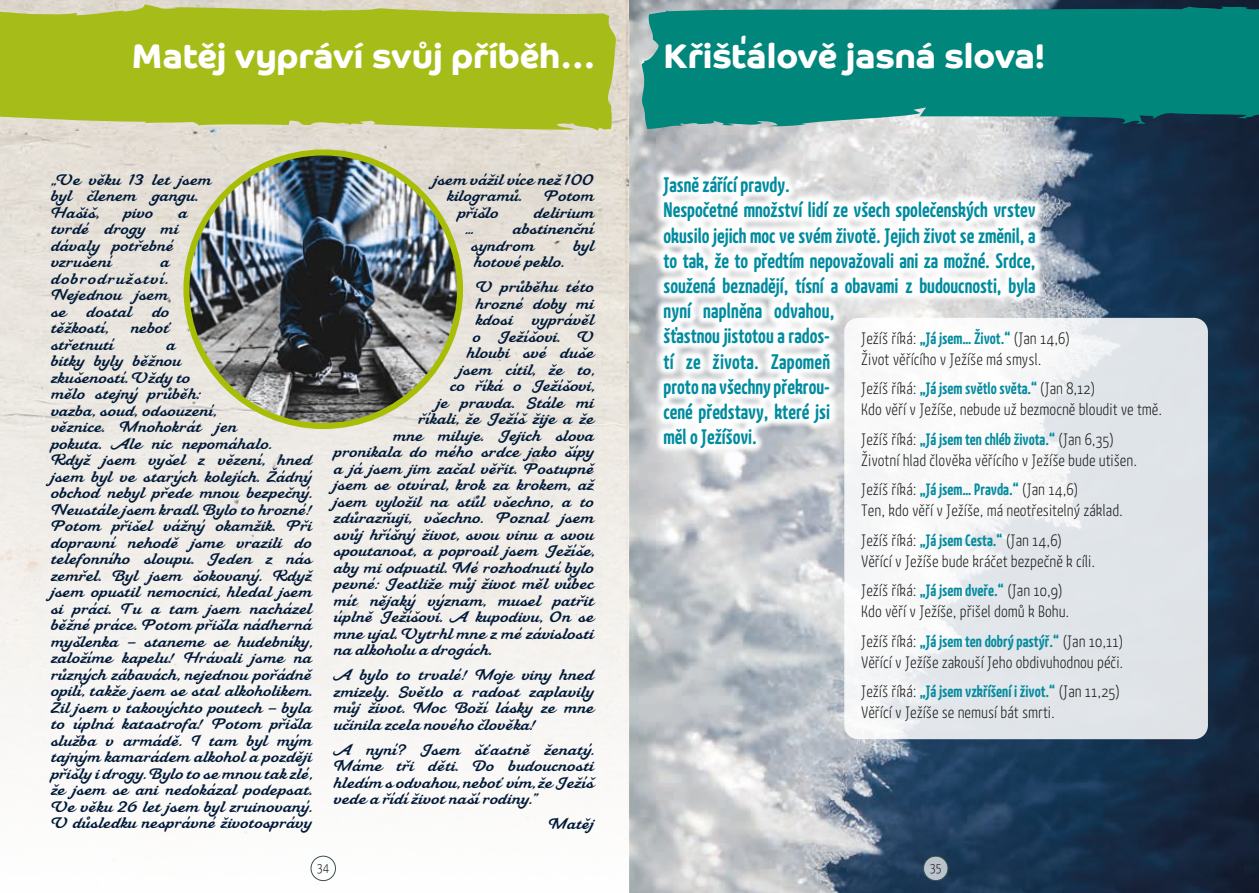
<style>
.page{position:relative;width:1259px;height:893px;background:#fff}
.page>*{position:absolute;margin:0;border:0;box-sizing:border-box;transform-origin:0 0}
.t1{font:700 34.5px "Co Headline";color:#fff}
.t2{font:700 21px/25.2px "Kava Pro";color:#008b9f}
.t3{font:300 16.5px/21px "Kava Pro";color:#1d1d1b}
.t4{font:15px/16.5px "Mahalia";color:#001938}
.t5{font:300 13.5px "Kava Pro";color:#1d1d1b}
.s1{font-weight:700;color:#048b9f}
</style>
<div class="page">
<img style="left:0;top:0;width:1259px;height:893px">
<svg style="left:0;top:4px;width:617px;height:127px;fill:#a6bd19"></svg>
<svg style="left:641px;top:5px;width:618px;height:124px;fill:#00867b"></svg>
<svg style="left:844px;top:318px;width:364px;height:421px;fill:#e1e5ea"></svg>
<img style="left:186px;top:152px;width:274px;height:274px;border-radius:137px">
<div style="left:183px;top:149px;width:280px;height:280px;border:6px solid #a8be06;border-radius:50%"></div>
<svg style="left:653px;top:167px;width:392px;height:291px"></svg>
<div style="left:311px;top:856px;width:24px;height:25px;background:#fff;border-radius:50%"></div>
<div style="left:311px;top:856px;width:25px;height:25px;border:1px solid #364f4f;border-radius:50%"></div>
<svg style="left:923px;top:856px;width:25px;height:25px"></svg>
<div style="left:923px;top:856px;width:25px;height:25px;border:1px solid #364f4f;border-radius:50%"></div>
<h1 class="t1" style="left:132px;top:36px;width:465px">Matěj vypráví svůj příběh…</h1>
<h1 class="t1" style="left:663px;top:36px;width:383px">Křišťálově jasná slova!</h1>
<p class="t4" style="left:51px;top:172px;width:162px">„Ve věku 13 let jsem byl členem gangu.<br>Hašiš,</p>
<p class="t4" style="left:124px;top:205px;width:31px">pivo</p>
<p class="t4" style="left:51px;top:205px;width:138px;text-indent:127px">a tvrdé drogy mi dávaly potřebné vzrušení</p>
<p class="t4" style="left:51px;top:254px;width:120px;text-align:justify;text-indent:109px">a dobrodružství.<br>Nejednou jsem se</p>
<p class="t4" style="left:87px;top:304px;width:47px">dostal</p>
<p class="t4" style="left:152px;top:304px;width:19px">do</p>
<p class="t4" style="left:51px;top:320px;width:59px">těžkostí,</p>
<p class="t4" style="left:131px;top:320px;width:42px">neboť</p>
<p class="t4" style="left:51px;top:337px;width:64px">střetnutí</p>
<p class="t4" style="left:51px;top:337px;width:263px;text-indent:115px">a<br>bitky byly běžnou<br>zkušeností. Vždy to<br>mělo stejný průběh:<br>vazba, soud, odsouzení,<br>věznice. Mnohokrát jen<br>pokuta. Ale nic nepomáhalo.<br>Když jsem vyšel z vězení, hned jsem byl ve starých kolejích. Žádný obchod nebyl přede mnou bezpečný.<br>Neustále jsem kradl. Bylo to hrozné!<br>Potom přišel vážný okamžik. Při dopravní nehodě jsme vrazili do telefonního sloupu. Jeden z nás zemřel. Byl jsem šokovaný. Když jsem opustil nemocnici, hledal jsem si práci. Tu a tam jsem nacházel běžné práce. Potom přišla nádherná myšlenka – staneme se hudebníky, založíme kapelu! Hrávali jsme na různých zábavách, nejednou pořádně opilí, takže jsem se stal alkoholikem.<br>Žil jsem v takovýchto poutech – byla to úplná katastrofa! Potom přišla služba v armádě. I tam byl mým tajným kamarádem alkohol a později přišly i drogy. Bylo to se mnou tak zlé, že jsem se ani nedokázal podepsat.<br>Ve věku 26 let jsem byl zruinovaný.<br>V důsledku nesprávné životosprávy</p>
<p class="t4" style="left:447px;top:172px;width:149px;text-indent:-14px">jsem vážil více než 100 kilogramů.</p>
<p class="t4" style="left:544px;top:188px;width:52px">Potom</p>
<p class="t4" style="left:458px;top:205px;width:43px">přišlo</p>
<p class="t4" style="left:533px;top:205px;width:62px">delirium</p>
<p class="t4" style="left:465px;top:221px;width:10px">…</p>
<p class="t4" style="left:471px;top:221px;width:124px;text-indent:42px">abstinenční syndrom</p>
<p class="t4" style="left:573px;top:238px;width:22px">byl</p>
<p class="t4" style="left:474px;top:250px;width:122px;line-height:25px">hotové peklo.<br>V průběhu této</p>
<p class="t4" style="left:476px;top:296px;width:120px">hrozné doby mi kdosi</p>
<p class="t4" style="left:532px;top:312px;width:64px">vyprávěl</p>
<p class="t4" style="left:473px;top:329px;width:123px">o Ježíšovi. V</p>
<p class="t4" style="left:467px;top:345px;width:129px">hloubi své duše</p>
<p class="t4" style="left:459px;top:362px;width:136px">jsem cítil, že to,</p>
<p class="t4" style="left:450px;top:378px;width:145px">co říká o Ježíšovi,</p>
<p class="t4" style="left:437px;top:395px;width:159px">je pravda. Stále mi</p>
<p class="t4" style="left:419px;top:411px;width:177px">říkali, že Ježíš žije a že</p>
<p class="t4" style="left:393px;top:428px;width:202px">mne miluje. Jejich slova</p>
<p class="t4" style="left:334px;top:444px;width:262px">pronikala do mého srdce jako šípy</p>
<p class="t4" style="left:334px;top:461px;width:262px">a já jsem jim začal věřit. Postupně</p>
<p class="t4" style="left:334px;top:477px;width:262px">jsem se otvíral, krok za krokem, až</p>
<p class="t4" style="left:334px;top:494px;width:262px">jsem vyložil na stůl všechno, a to</p>
<p class="t4" style="left:334px;top:510px;width:262px">zdůrazňuji, všechno. Poznal jsem</p>
<p class="t4" style="left:334px;top:527px;width:262px">svůj hříšný život, svou vinu a svou</p>
<p class="t4" style="left:334px;top:543px;width:262px">spoutanost, a poprosil jsem Ježíše,</p>
<p class="t4" style="left:334px;top:560px;width:262px">aby mi odpustil. Mé rozhodnutí bylo</p>
<p class="t4" style="left:334px;top:576px;width:262px">pevné: Jestliže můj život měl vůbec</p>
<p class="t4" style="left:334px;top:593px;width:262px">mít nějaký význam, musel patřit</p>
<p class="t4" style="left:334px;top:609px;width:262px">úplně Ježíšovi. A kupodivu, On se</p>
<p class="t4" style="left:334px;top:626px;width:262px">mne ujal. Vytrhl mne z mé závislosti</p>
<p class="t4" style="left:334px;top:642px;width:159px">na alkoholu a drogách.</p>
<p class="t4" style="left:334px;top:667px;width:262px;text-align:justify">A bylo to trvalé! Moje viny hned zmizely. Světlo a radost zaplavily můj život. Moc Boží lásky ze mne učinila zcela nového člověka!</p>
<p class="t4" style="left:334px;top:742px;width:262px;text-align:justify">A nyní? Jsem šťastně ženatý.<br>Máme tři děti. Do budoucnosti hledím s odvahou, neboť vím, že Ježíš vede a řídí život naší rodiny.”</p>
<p class="t4" style="left:548px;top:816px;width:47px">Matěj</p>
<p class="t2" style="left:663px;top:172px;width:374px">Jasně zářící pravdy.<br>Nespočetné množství lidí ze všech společenských vrstev okusilo jejich moc ve svém životě. Jejich život se změnil, a to tak, že to předtím nepovažovali ani za možné. Srdce, soužená beznadějí, tísní a obavami z budoucnosti, byla nyní naplněna odvahou,<br>šťastnou jistotou a rados-<br>tí ze života. Zapomeň<br>proto na všechny překrou-<br>cené představy, které jsi<br>měl o Ježíšovi.</p>
<p class="t3" style="left:861px;top:327px;width:210px">Ježíš říká: <span class="s1">„Já jsem… Život.“</span> (Jan 14,6)<br>Život věřícího v Ježíše má smysl.</p>
<p class="t3" style="left:861px;top:378px;width:302px">Ježíš říká: <span class="s1">„Já jsem světlo světa.“</span> (Jan 8,12)<br>Kdo věří v Ježíše, nebude už bezmocně bloudit ve tmě.</p>
<p class="t3" style="left:861px;top:428px;width:277px">Ježíš říká: <span class="s1">„Já jsem ten chléb života.“</span> (Jan 6,35)<br>Životní hlad člověka věřícího v Ježíše bude utišen.</p>
<p class="t3" style="left:861px;top:479px;width:263px">Ježíš říká: <span class="s1">„Já jsem… Pravda.“</span> (Jan 14,6)<br>Ten, kdo věří v Ježíše, má neotřesitelný základ.</p>
<p class="t3" style="left:861px;top:529px;width:235px">Ježíš říká: <span class="s1">„Já jsem Cesta.“</span> (Jan 14,6)<br>Věřící v Ježíše bude kráčet bezpečně k cíli.</p>
<p class="t3" style="left:861px;top:580px;width:210px">Ježíš říká: <span class="s1">„Já jsem dveře.“</span> (Jan 10,9)<br>Kdo věří v Ježíše, přišel domů k Bohu.</p>
<p class="t3" style="left:861px;top:630px;width:264px">Ježíš říká: <span class="s1">„Já jsem ten dobrý pastýř.“</span> (Jan 10,11)<br>Věřící v Ježíše zakouší Jeho obdivuhodnou péči.</p>
<p class="t3" style="left:861px;top:681px;width:260px">Ježíš říká: <span class="s1">„Já jsem vzkříšení i život.“</span> (Jan 11,25)<br>Věřící v Ježíše se nemusí bát smrti.</p>
<p class="t5" style="left:317px;top:858px;width:13px">34</p>
<p class="t5" style="left:930px;top:858px;width:13px">35</p>
</div>
